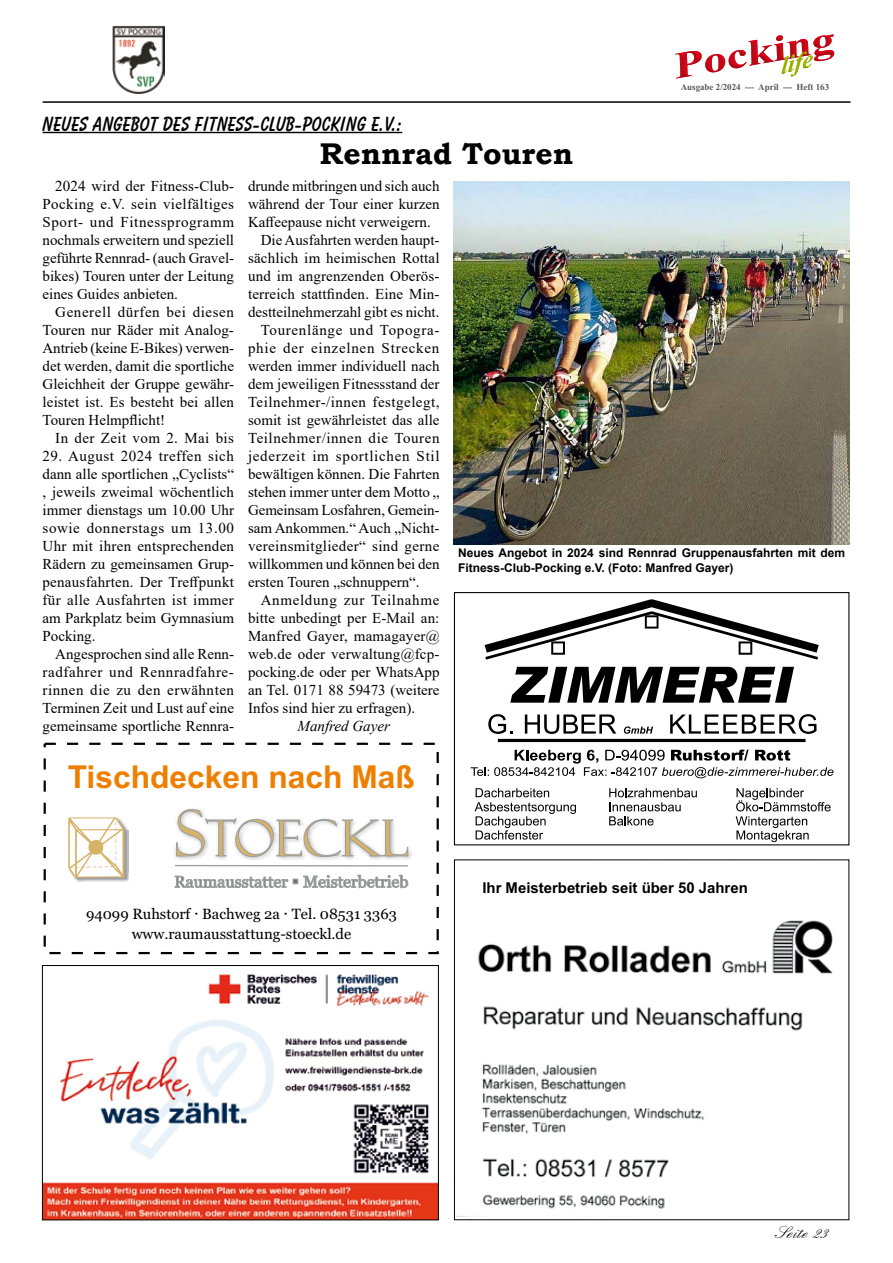
<style>
.page{position:relative;width:893px;height:1263px;background:#fff}
.page>*{position:absolute;margin:0;border:0;box-sizing:border-box;transform-origin:0 0}
.t1{font:49.95px "Felix Titling";color:#d7b369}
.t2{font:700 31.5px "Arial";color:#ee7f00}
.t3{font:700 30px "Bookman Old Style";color:#000}
.t4{font:700 21px "Balloon BT";color:#000}
.t5{font:18px "English 157 BT";color:#000}
.t6{font:16.05px "MS Reference Serif";color:#6f7072}
.t7{font:15px/18px "Times New Roman";color:#000;text-align:justify}
.t8{font:15px "Times New Roman";letter-spacing:.045em;color:#000}
.t9{font:15px "Times New Roman";letter-spacing:.025em;color:#000}
.t10{font:700 15px "Arial";color:#000}
.t11{font:15px "Times New Roman";letter-spacing:.03em;color:#000}
.t12{font:15px "Times New Roman";letter-spacing:.035em;color:#000}
.t13{font:15px "Times New Roman";letter-spacing:.05em;color:#000}
.t14{font:italic 15px "Times New Roman";color:#000}
.t15{font:14.7px/20.1px "MS Reference Serif";color:#000;text-align:center}
.t16{font:700 12px/14.4px "Arial";color:#000}
.t17{font:700 9.15px "Times New Roman";color:#58585a}
.s1{font-size:63.45px}
</style>
<div class="page">
<hr style="left:43px;top:101px;width:807px;height:2px;background:#000">
<svg style="left:675px;top:34px;width:159px;height:45px"></svg>
<img style="left:112px;top:26px;width:52px;height:68px">
<img style="left:454px;top:182px;width:395px;height:362px">
<hr style="left:43px;top:132px;width:359px;height:1px;background:#000">
<img style="left:478px;top:920px;width:355px;height:289px">
<div style="left:454px;top:592px;width:395px;height:253px;border:1px solid #000"></div>
<svg style="left:471px;top:750px;width:362px;height:28px"></svg>
<svg style="left:475px;top:788px;width:101px;height:52px"></svg>
<svg style="left:609px;top:788px;width:88px;height:37px"></svg>
<svg style="left:736px;top:788px;width:95px;height:54px"></svg>
<svg style="left:510px;top:667px;width:284px;height:36px"></svg>
<svg style="left:485px;top:599px;width:334px;height:61px"></svg>
<hr style="left:498px;top:739px;width:307px;height:3px;background:#000">
<svg style="left:488px;top:714px;width:25px;height:20px"></svg>
<svg style="left:525px;top:714px;width:91px;height:20px"></svg>
<svg style="left:624px;top:726px;width:29px;height:8px"></svg>
<svg style="left:670px;top:714px;width:146px;height:20px"></svg>
<div style="left:44px;top:743px;width:395px;height:211px;border:2px dashed #000"></div>
<svg style="left:174px;top:808px;width:238px;height:52px"></svg>
<hr style="left:175px;top:865px;width:233px;height:1px;background:#9c9e9f">
<img style="left:74px;top:828px;width:55px;height:54px">
<svg style="left:68px;top:817px;width:56px;height:61px"></svg>
<img style="left:44px;top:974px;width:393px;height:244px">
<div style="left:42px;top:965px;width:397px;height:255px;border:1px solid #000"></div>
<h3 class="t4" style="left:43px;top:111px;width:361px">NEUES ANGEBOT DES FITNESS-CLUB-POCKING E.V.:</h3>
<h3 class="t3" style="left:320px;top:132px;width:255px">Rennrad Touren</h3>
<p class="t17" style="left:681px;top:84px;width:150px">Ausgabe 2/2024 --- April --- Heft 163</p>
<p class="t7" style="left:43px;top:177px;width:193px;text-indent:13px">2024 wird der Fitness-Club-Pocking e.V. sein vielfältiges Sport- und Fitnessprogramm nochmals erweitern und speziell geführte Rennrad- (auch Gravel&shy;bikes) Touren unter der Leitung eines Guides anbieten.</p>
<p class="t7" style="left:43px;top:303px;width:193px;text-indent:13px">Generell dürfen bei diesen Touren nur Räder mit Analog-Antrieb (keine E-Bikes) verwen&shy;det werden, damit die sportliche Gleichheit der Gruppe gewähr&shy;leistet ist. Es besteht bei allen Touren Helmpflicht!</p>
<p class="t9" style="left:55px;top:428px;width:180px">In der Zeit vom 2. Mai bis</p>
<p class="t7" style="left:43px;top:447px;width:193px">29. August 2024 treffen sich dann alle sportlichen „Cyclists“ , jeweils zweimal wöchentlich immer dienstags um 10.00 Uhr sowie donnerstags um 13.00<br>Uhr mit ihren entsprechenden Rädern zu gemeinsamen Grup&shy;penausfahrten. Der Treffpunkt für alle Ausfahrten ist immer am Parkplatz beim Gymnasium Pocking.</p>
<p class="t7" style="left:43px;top:645px;width:193px;text-indent:13px">Angesprochen sind alle Renn&shy;radfahrer und Rennradfahre&shy;rinnen die zu den erwähnten Terminen Zeit und Lust auf eine gemeinsame sportliche Rennra-</p>
<p class="t7" style="left:248px;top:177px;width:193px">drunde mitbringen und sich auch</p>
<p class="t7" style="left:248px;top:195px;width:193px">während der Tour einer kurzen</p>
<p class="t7" style="left:248px;top:213px;width:184px">Kaffeepause nicht verweigern.</p>
<p class="t7" style="left:261px;top:231px;width:180px">Die Ausfahrten werden haupt-</p>
<p class="t7" style="left:248px;top:249px;width:193px">sächlich im heimischen Rottal</p>
<p class="t7" style="left:248px;top:267px;width:193px">und im angrenzenden Oberös-</p>
<p class="t7" style="left:248px;top:285px;width:193px">terreich stattfinden. Eine Min-</p>
<p class="t7" style="left:248px;top:303px;width:193px">destteilnehmerzahl gibt es nicht.</p>
<p class="t8" style="left:261px;top:320px;width:180px">Tourenlänge und Topogra-</p>
<p class="t13" style="left:248px;top:338px;width:193px">phie der einzelnen Strecken</p>
<p class="t7" style="left:248px;top:357px;width:193px">werden immer individuell nach</p>
<p class="t7" style="left:248px;top:375px;width:193px">dem jeweiligen Fitnessstand der</p>
<p class="t11" style="left:248px;top:392px;width:193px">Teilnehmer-/innen festgelegt,</p>
<p class="t7" style="left:248px;top:411px;width:193px">somit ist gewährleistet das alle</p>
<p class="t12" style="left:248px;top:428px;width:193px">Teilnehmer/innen die Touren</p>
<p class="t8" style="left:248px;top:446px;width:193px">jederzeit im sportlichen Stil</p>
<p class="t7" style="left:248px;top:465px;width:193px">bewältigen können. Die Fahrten</p>
<p class="t7" style="left:248px;top:483px;width:193px">stehen immer unter dem Motto „</p>
<p class="t7" style="left:248px;top:501px;width:193px">Gemeinsam Losfahren, Gemein-</p>
<p class="t7" style="left:248px;top:519px;width:193px">sam Ankommen.“ Auch „Nicht-</p>
<p class="t9" style="left:248px;top:536px;width:193px">vereinsmitglieder“ sind gerne</p>
<p class="t7" style="left:248px;top:555px;width:193px">willkommen und können bei den</p>
<p class="t7" style="left:248px;top:573px;width:173px">ersten Touren „schnuppern“.</p>
<p class="t8" style="left:261px;top:590px;width:180px">Anmeldung zur Teilnahme</p>
<p class="t7" style="left:248px;top:609px;width:193px">bitte unbedingt per E-Mail an:</p>
<p class="t7" style="left:248px;top:627px;width:193px">Manfred Gayer, mamagayer@</p>
<p class="t7" style="left:248px;top:645px;width:193px">web.de oder verwaltung@fcp-</p>
<p class="t7" style="left:248px;top:663px;width:193px">pocking.de oder per WhatsApp</p>
<p class="t7" style="left:248px;top:681px;width:193px">an Tel. 0171 88 59473 (weitere</p>
<p class="t7" style="left:248px;top:699px;width:169px">Infos sind hier zu erfragen).</p>
<p class="t14" style="left:298px;top:716px;width:94px">Manfred Gayer</p>
<h2 class="t2" style="left:68px;top:765px;width:349px">Tischdecken nach Maß</h2>
<h1 class="t1" style="left:175px;top:809px;width:236px"><span class="s1">S</span>TOECKL</h1>
<p class="t6" style="left:174px;top:875px;width:236px">Raumausstatter Meisterbetrieb</p>
<p class="t15" style="left:86px;top:905px;width:312px">94099 Ruhstorf Bachweg 2a Tel. 08531 3363 www.raumausstattung-stoeckl.de</p>
<p class="t16" style="left:458px;top:546px;width:389px">Neues Angebot in 2024 sind Rennrad Gruppenausfahrten mit dem<br>Fitness-Club-Pocking e.V. (Foto: Manfred Gayer)</p>
<p class="t10" style="left:482px;top:882px;width:267px">Ihr Meisterbetrieb seit über 50 Jahren</p>
<p class="t5" style="left:778px;top:1223px;width:52px">Seite 23</p>
</div>
